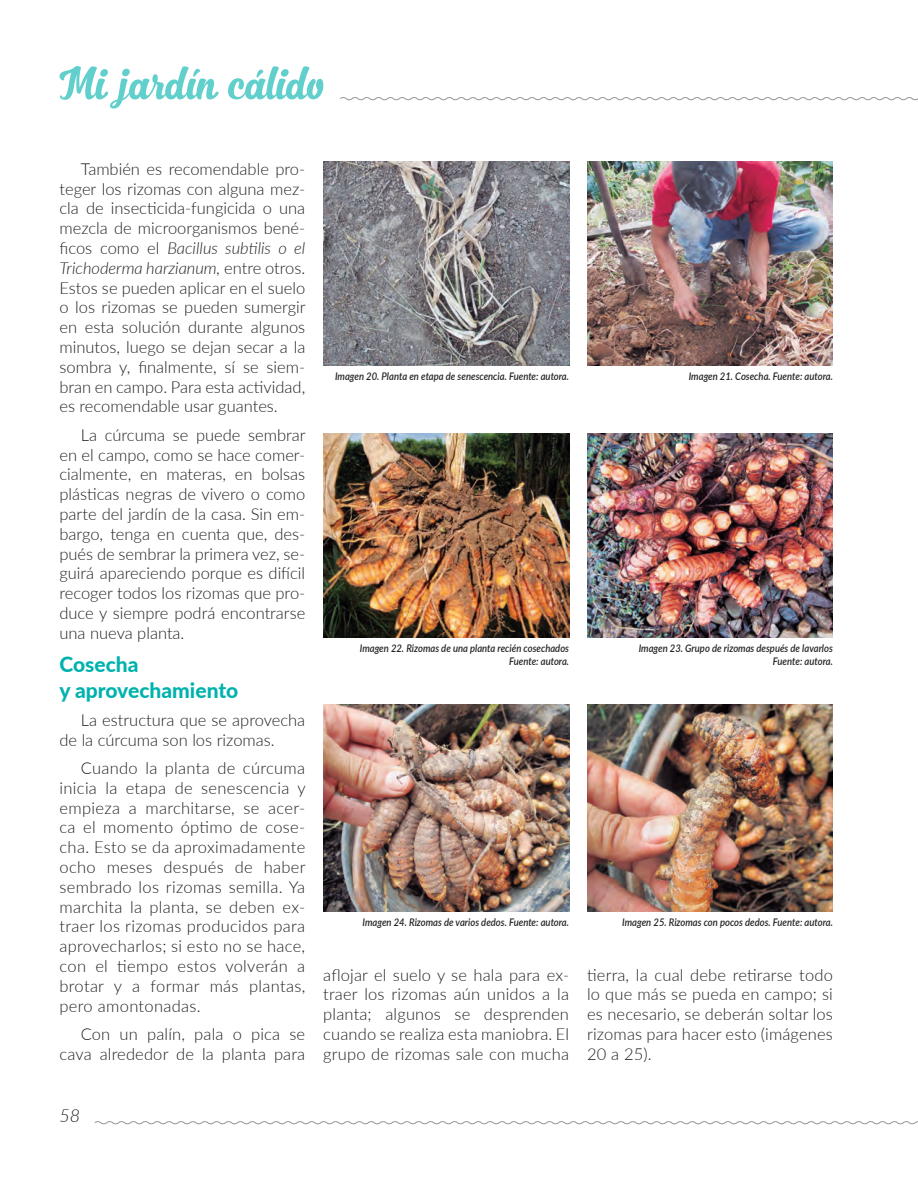
<style>
.page{position:relative;width:918px;height:1188px;background:#fff}
.page>*{position:absolute;margin:0;border:0;box-sizing:border-box;transform-origin:0 0}
.Cuerpo_de_texto{font:800 21px/25.2px "Lato";color:#00b2ad}
.t1{font:italic 300 18px "Lato";color:#231f20}
.Cuerpo_de_texto-2{font:300 16.5px/19.8px "Lato";letter-spacing:.005em;color:#231f20;text-align:justify}
.t2{font:italic 600 10.5px/12.6px "Lato";color:#231f20;text-align:right;scale:.9 1}
.s1{font-style:italic}
</style>
<div class="page">
<svg style="left:59px;top:66px;width:160px;height:43px"></svg>
<svg style="left:228px;top:66px;width:95px;height:33px"></svg>
<svg style="left:340px;top:97px;width:578px;height:4px"></svg>
<svg style="left:94px;top:1121px;width:824px;height:4px"></svg>
<img style="left:323px;top:162px;width:246px;height:204px">
<img style="left:587px;top:162px;width:246px;height:204px">
<img style="left:323px;top:433px;width:246px;height:205px">
<img style="left:587px;top:433px;width:246px;height:205px">
<img style="left:323px;top:705px;width:246px;height:207px">
<img style="left:587px;top:705px;width:246px;height:207px">
<p class="Cuerpo_de_texto-2" style="left:60px;top:158px;width:248px;text-indent:21px">También es recomendable pro&shy;teger los rizomas con alguna mez&shy;cla de insecticida-fungicida o una mezcla de microorganismos bené&shy;ficos como el <span class="s1">Bacillus subtilis o el Trichoderma harzianum,</span> entre otros.<br>Estos se pueden aplicar en el suelo o los rizomas se pueden sumergir en esta solución durante algunos minutos, luego se dejan secar a la sombra y, finalmente, sí se siem&shy;bran en campo. Para esta actividad, es recomendable usar guantes.</p>
<p class="Cuerpo_de_texto-2" style="left:60px;top:424px;width:248px;text-indent:21px">La cúrcuma se puede sembrar en el campo, como se hace comer&shy;cialmente, en materas, en bolsas plásticas negras de vivero o como parte del jardín de la casa. Sin em&shy;bargo, tenga en cuenta que, des&shy;pués de sembrar la primera vez, se&shy;guirá apareciendo porque es difícil recoger todos los rizomas que pro&shy;duce y siempre podrá encontrarse una nueva planta.</p>
<p class="Cuerpo_de_texto" style="left:60px;top:651px;width:180px">Cosecha<br>y aprovechamiento</p>
<p class="Cuerpo_de_texto-2" style="left:60px;top:710px;width:247px;text-indent:21px">La estructura que se aprovecha de la cúrcuma son los rizomas.</p>
<p class="Cuerpo_de_texto-2" style="left:60px;top:758px;width:248px;text-indent:21px">Cuando la planta de cúrcuma inicia la etapa de senescencia y empieza a marchitarse, se acer&shy;ca el momento óptimo de cose&shy;cha. Esto se da aproximadamente ocho meses después de haber sembrado los rizomas semilla. Ya marchita la planta, se deben ex&shy;traer los rizomas producidos para aprovecharlos; si esto no se hace, con el tiempo estos volverán a brotar y a formar más plantas, pero amontonadas.</p>
<p class="Cuerpo_de_texto-2" style="left:60px;top:1024px;width:247px;text-align:right">Con un palín, pala o pica se cava alrededor de la planta para</p>
<p class="t2" style="left:335px;top:370px;width:261px">Imagen 20. Planta en etapa de senescencia. Fuente: autora.</p>
<p class="t2" style="left:689px;top:370px;width:162px">Imagen 21. Cosecha. Fuente: autora.</p>
<p class="t2" style="left:360px;top:642px;width:234px">Imagen 22. Rizomas de una planta recién cosechados<br>Fuente: autora.</p>
<p class="t2" style="left:639px;top:642px;width:217px">Imagen 23. Grupo de rizomas después de lavarlos</p>
<p class="t2" style="left:773px;top:654px;width:68px">Fuente: autora.</p>
<p class="t2" style="left:363px;top:916px;width:231px">Imagen 24. Rizomas de varios dedos. Fuente: autora.</p>
<p class="t2" style="left:622px;top:916px;width:235px">Imagen 25. Rizomas con pocos dedos. Fuente: autora.</p>
<p class="Cuerpo_de_texto-2" style="left:323px;top:964px;width:247px">aflojar el suelo y se hala para ex&shy;traer los rizomas aún unidos a la planta; algunos se desprenden cuando se realiza esta maniobra. El grupo de rizomas sale con mucha</p>
<p class="Cuerpo_de_texto-2" style="left:587px;top:964px;width:247px">tierra, la cual debe retirarse todo lo que más se pueda en campo; si es necesario, se deberán soltar los rizomas para hacer esto (imágenes 20 a 25).</p>
<p class="t1" style="left:60px;top:1103px;width:22px">58</p>
</div>
